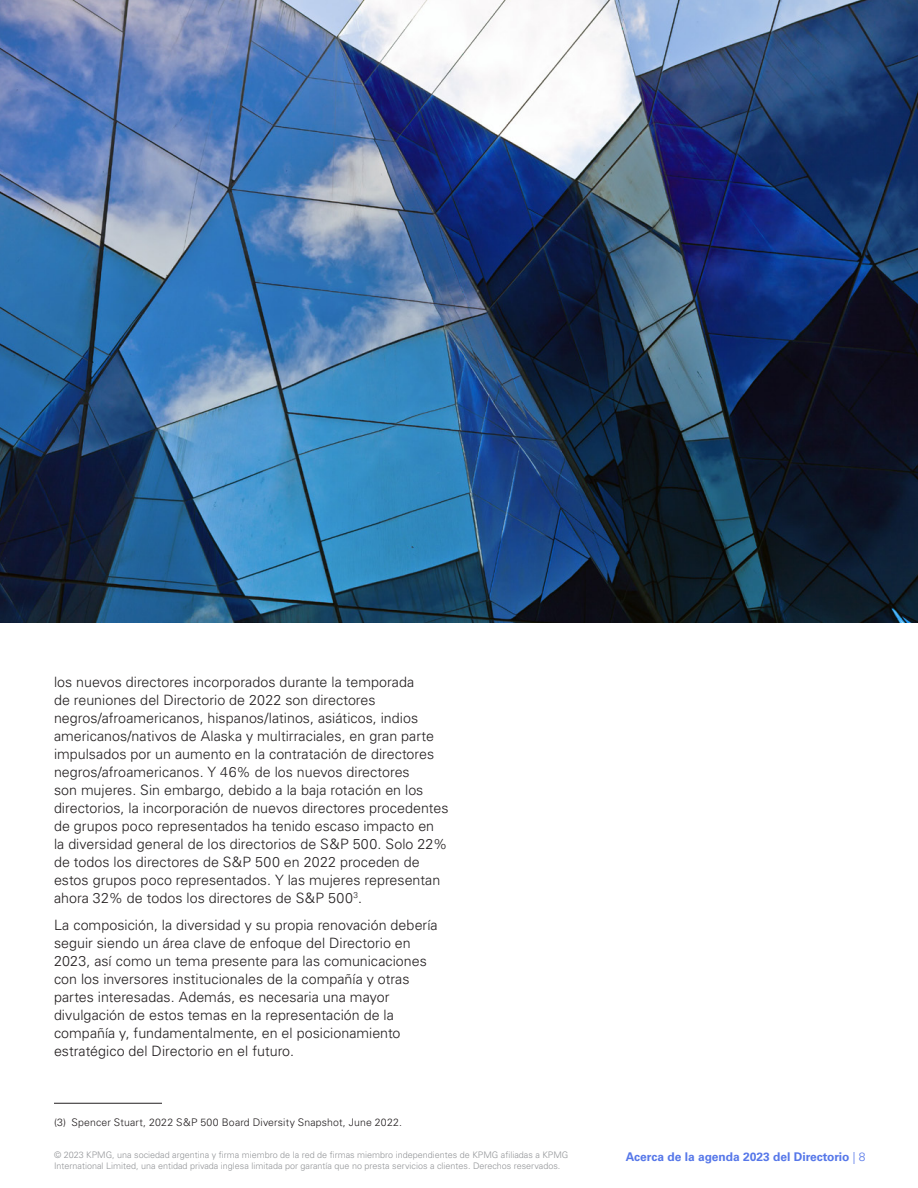
<style>
.page{position:relative;width:918px;height:1188px;background:#fff}
.page>*{position:absolute;margin:0;border:0;box-sizing:border-box;transform-origin:0 0}
.t1{font:300 14.25px/18px "Univers LT Std";color:#231f20}
.t2{font:700 12px "Univers LT Std";color:#5677e9}
.t3{font:300 10.5px "Univers LT Std";letter-spacing:.015em;color:#231f20}
.t4{font:300 9px "Univers LT Std";color:#939598}
.s1{font-weight:300}
</style>
<div class="page">
<hr style="left:54px;top:1103px;width:108px;height:1px;background:#231f20">
<img style="left:0;top:0;width:918px;height:623px">
<p class="t1" style="left:54px;top:673px;width:396px">los nuevos directores incorporados durante la temporada<br>de reuniones del Directorio de 2022 son directores negros/afroamericanos, hispanos/latinos, asiáticos, indios americanos/nativos de Alaska y multirraciales, en gran parte impulsados por un aumento en la contratación de directores negros/afroamericanos. Y 46% de los nuevos directores<br>son mujeres. Sin embargo, debido a la baja rotación en los directorios, la incorporación de nuevos directores procedentes de grupos poco representados ha tenido escaso impacto en<br>la diversidad general de los directorios de S&amp;P 500. Solo 22% de todos los directores de S&amp;P 500 en 2022 proceden de estos grupos poco representados. Y las mujeres representan ahora 32% de todos los directores de S&amp;P 500<sup>3</sup>.</p>
<p class="t1" style="left:54px;top:916px;width:385px">La composición, la diversidad y su propia renovación debería seguir siendo un área clave de enfoque del Directorio en 2023, así como un tema presente para las comunicaciones con los inversores institucionales de la compañía y otras partes interesadas. Además, es necesaria una mayor divulgación de estos temas en la representación de la compañía y, fundamentalmente, en el posicionamiento estratégico del Directorio en el futuro.</p>
<p class="t3" style="left:54px;top:1116px;width:350px">(3) Spencer Stuart, 2022 S&amp;P 500 Board Diversity Snapshot, June 2022.</p>
<p class="t4" style="left:54px;top:1149px;width:516px">© 2023 KPMG, una sociedad argentina y firma miembro de la red de firmas miembro independientes de KPMG afiliadas a KPMG</p>
<p class="t2" style="left:626px;top:1149px;width:241px">Acerca de la agenda 2023 del Directorio <span class="s1">| 8</span></p>
<p class="t4" style="left:54px;top:1160px;width:508px">International Limited, una entidad privada inglesa limitada por garantía que no presta servicios a clientes. Derechos reservados.</p>
</div>
